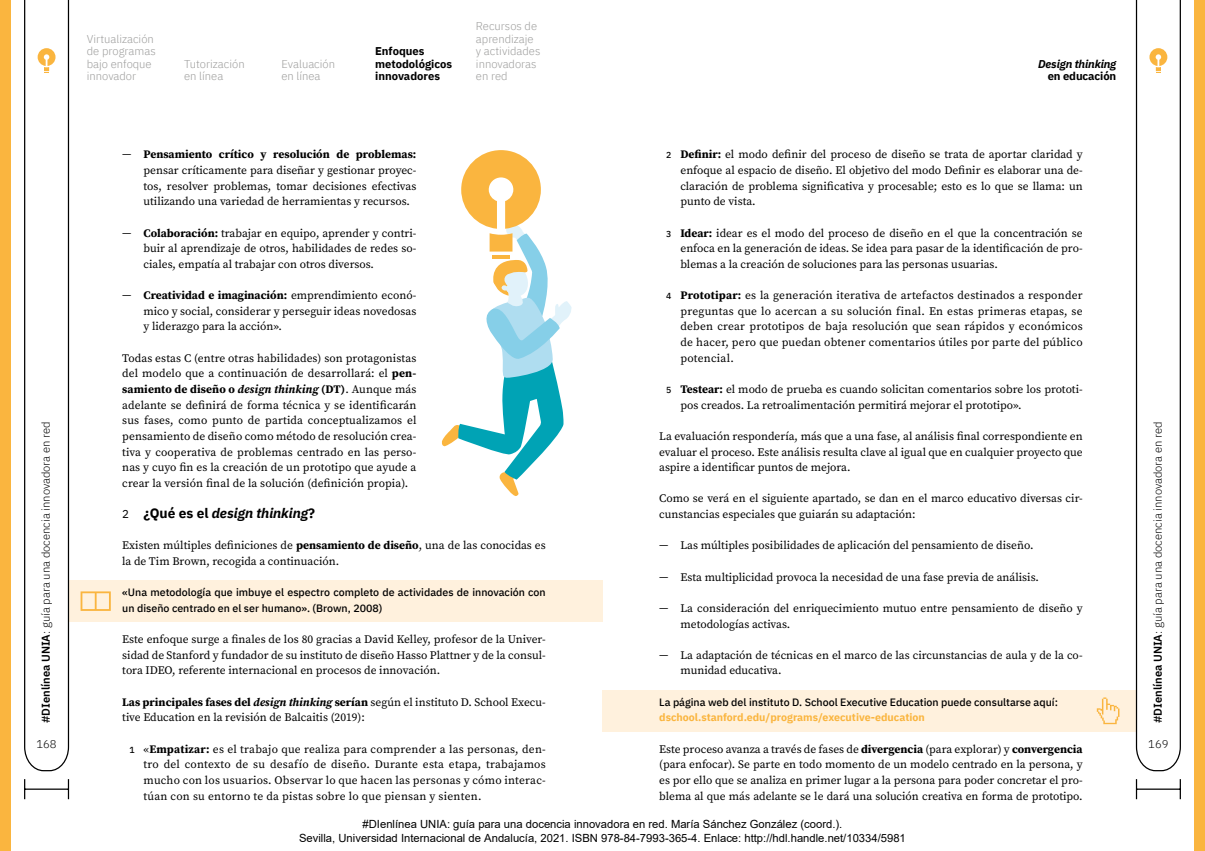
<style>
.page{position:relative;width:1205px;height:851px;background:#fff}
.page>*{position:absolute;margin:0;border:0;box-sizing:border-box;transform-origin:0 0}
.Numeración{font:italic 700 13.75px "IBM Plex Sans";color:#000}
.Texto_general{font:11.5px/15.6px "Source Serif Pro";color:#000;text-align:justify}
.t1{font:11.25px/13.5px "Arial";color:#000;text-align:center}
.t2{font:300 11.25px/12.5px "IBM Plex Sans";color:#9d9d9c}
.t3{font:300 11.25px "IBM Plex Sans";color:#000}
.t4{font:700 11.25px/12.5px "IBM Plex Sans";color:#000}
.Folio_general{font:italic 700 11.25px/12.5px "IBM Plex Sans";letter-spacing:-.01em;color:#000;text-align:right}
.Texto_apartado{font:500 10.62px/15.6px "IBM Plex Sans";color:#000}
.Texto_apartado-2{font:700 10.62px "IBM Plex Sans";color:#fab53f}
.s1{font-weight:600}
.s2{font-weight:700}
.s3{font-weight:700;font-style:italic}
.s4{font-weight:400;font-style:normal;font-size:11.5px}
.s5{font-style:normal}
.s6{font-family:"IBM Plex Sans";font-weight:500;font-size:8.75px}
</style>
<div class="page">
<div style="left:0;top:0;width:11px;height:850px;background:#fab53f"></div>
<div style="left:1194px;top:0;width:11px;height:850px;background:#fab53f"></div>
<div style="left:602px;top:690px;width:554px;height:41px;background:#fff1dd"></div>
<div style="left:49px;top:580px;width:553px;height:41px;background:#fff1dd"></div>
<svg style="left:81px;top:591px;width:30px;height:19px"></svg>
<svg style="left:1097px;top:697px;width:22px;height:27px"></svg>
<svg style="left:442px;top:150px;width:130px;height:346px"></svg>
<hr style="left:492px;top:255px;width:18px;height:3px;background:#fab53f">
<svg style="left:68px;top:779px;width:1px;height:20px"></svg>
<svg style="left:24px;top:779px;width:1px;height:20px"></svg>
<hr style="left:25px;top:788px;width:43px;height:1px;background:#000">
<hr style="left:1179px;top:779px;width:2px;height:20px;background:#000">
<svg style="left:1136px;top:779px;width:1px;height:20px"></svg>
<hr style="left:1136px;top:788px;width:44px;height:1px;background:#000">
<svg style="left:1135px;top:0;width:46px;height:771px"></svg>
<svg style="left:24px;top:0;width:46px;height:771px"></svg>
<p class="t3" style="left:37px;top:723px;width:303px;rotate:-90deg"><span class="s1">#DIenlínea UNIA</span>: guía para una docencia innovadora en red</p>
<p class="t3" style="left:36px;top:735px;width:22px">168</p>
<p class="t2" style="left:87px;top:32px;width:70px">Virtualización de programas bajo enfoque innovador</p>
<p class="t2" style="left:184px;top:57px;width:62px">Tutorización en línea</p>
<p class="t2" style="left:281px;top:57px;width:55px">Evaluación en línea</p>
<p class="t4" style="left:375px;top:44px;width:79px">Enfoques metodológicos innovadores</p>
<p class="t2" style="left:476px;top:19px;width:66px">Recursos de aprendizaje y actividades innovadoras en red</p>
<p class="Texto_general" style="left:144px;top:147px;width:274px"><span class="s2">Pensamiento crítico y resolución de problemas: </span>pensar críticamente para diseñar y gestionar proyec&shy;tos, resolver problemas, tomar decisiones efectivas utilizando una variedad de herramientas y recursos.</p>
<p class="Texto_general" style="left:144px;top:225px;width:274px"><span class="s2">Colaboración:</span> trabajar en equipo, aprender y contri&shy;buir al aprendizaje de otros, habilidades de redes so&shy;ciales, empatía al trabajar con otros diversos.</p>
<p class="Texto_general" style="left:144px;top:287px;width:274px"><span class="s2">Creatividad e imaginación:</span> emprendimiento econó&shy;mico y social, considerar y perseguir ideas novedosas y liderazgo para la acción».</p>
<p class="Texto_general" style="left:122px;top:350px;width:296px">Todas estas C (entre otras habilidades) son protagonistas del modelo que a continuación de desarrollará: el <span class="s2">pen&shy;samiento de diseño o</span> <span class="s3">design thinking</span> <span class="s2">(DT)</span>. Aunque más adelante se definirá de forma técnica y se identificarán sus fases, como punto de partida conceptualizamos el pensamiento de diseño como método de resolución crea&shy;tiva y cooperativa de problemas centrado en las perso&shy;nas y cuyo fin es la creación de un prototipo que ayude a crear la versión final de la solución (definición propia).</p>
<p class="Numeración" style="left:122px;top:502px;width:194px"><span class="s4">2</span> <span class="s5">¿Qué es el</span> design thinking<span class="s5">?</span></p>
<p class="Texto_general" style="left:122px;top:537px;width:425px">Existen múltiples definiciones de <span class="s2">pensamiento de diseño</span>, una de las conocidas es la de Tim Brown, recogida a continuación.</p>
<p class="Texto_apartado" style="left:122px;top:583px;width:425px">«Una metodología que imbuye el espectro completo de actividades de innovación con un diseño centrado en el ser humano». (Brown, 2008)</p>
<p class="Texto_general" style="left:122px;top:631px;width:425px">Este enfoque surge a finales de los 80 gracias a David Kelley, profesor de la Univer&shy;sidad de Stanford y fundador de su instituto de diseño Hasso Plattner y de la consul&shy;tora IDEO, referente internacional en procesos de innovación.</p>
<p class="Texto_general" style="left:122px;top:694px;width:425px"><span class="s2">Las principales fases del</span> <span class="s3">design thinking</span> <span class="s2">serían</span> según el instituto D. School Execu&shy;tive Education en la revisión de Balcaitis (2019):</p>
<p class="Texto_general" style="left:144px;top:740px;width:404px;text-indent:-14px"><span class="s6">1</span> «<span class="s2">Empatizar:</span> es el trabajo que realiza para comprender a las personas, den&shy;tro del contexto de su desafío de diseño. Durante esta etapa, trabajamos mucho con los usuarios. Observar lo que hacen las personas y cómo interac&shy;túan con su entorno te da pistas sobre lo que piensan y sienten.</p>
<p class="Folio_general" style="left:1038px;top:57px;width:80px">Design thinking <span class="s5">en educación</span></p>
<p class="Texto_general" style="left:680px;top:147px;width:404px;text-indent:-14px"><span class="s6">2</span> <span class="s2">Definir:</span> el modo definir del proceso de diseño se trata de aportar claridad y enfoque al espacio de diseño. El objetivo del modo Definir es elaborar una de&shy;claración de problema significativa y procesable; esto es lo que se llama: un punto de vista.</p>
<p class="Texto_general" style="left:680px;top:225px;width:404px;text-indent:-14px"><span class="s6">3</span> <span class="s2">Idear:</span> idear es el modo del proceso de diseño en el que la concentración se enfoca en la generación de ideas. Se idea para pasar de la identificación de pro&shy;blemas a la creación de soluciones para las personas usuarias.</p>
<p class="Texto_general" style="left:680px;top:287px;width:404px;text-indent:-14px"><span class="s6">4</span> <span class="s2">Prototipar:</span> es la generación iterativa de artefactos destinados a responder preguntas que lo acercan a su solución final. En estas primeras etapas, se deben crear prototipos de baja resolución que sean rápidos y económicos de hacer, pero que puedan obtener comentarios útiles por parte del público potencial.</p>
<p class="Texto_general" style="left:680px;top:381px;width:404px;text-indent:-14px"><span class="s6">5</span> <span class="s2">Testear:</span> el modo de prueba es cuando solicitan comentarios sobre los prototi&shy;pos creados. La retroalimentación permitirá mejorar el prototipo».</p>
<p class="Texto_general" style="left:659px;top:428px;width:425px">La evaluación respondería, más que a una fase, al análisis final correspondiente en evaluar el proceso. Este análisis resulta clave al igual que en cualquier proyecto que aspire a identificar puntos de mejora.</p>
<p class="Texto_general" style="left:659px;top:490px;width:425px">Como se verá en el siguiente apartado, se dan en el marco educativo diversas cir&shy;cunstancias especiales que guiarán su adaptación:</p>
<p class="Texto_general" style="left:680px;top:537px;width:355px">Las múltiples posibilidades de aplicación del pensamiento de diseño.</p>
<p class="Texto_general" style="left:680px;top:569px;width:360px">Esta multiplicidad provoca la necesidad de una fase previa de análisis.</p>
<p class="Texto_general" style="left:680px;top:600px;width:404px">La consideración del enriquecimiento mutuo entre pensamiento de diseño y metodologías activas.</p>
<p class="Texto_general" style="left:680px;top:647px;width:404px">La adaptación de técnicas en el marco de las circunstancias de aula y de la co&shy;munidad educativa.</p>
<p class="Texto_apartado" style="left:659px;top:693px;width:400px">La página web del instituto D. School Executive Education puede consultarse aquí:</p>
<p class="Texto_apartado-2" style="left:659px;top:709px;width:267px">dschool.stanford.edu/programs/executive-education</p>
<p class="Texto_general" style="left:659px;top:740px;width:425px">Este proceso avanza a través de fases de <span class="s2">divergencia</span> (para explorar) y <span class="s2">convergencia </span>(para enfocar). Se parte en todo momento de un modelo centrado en la persona, y es por ello que se analiza en primer lugar a la persona para poder concretar el pro&shy;blema al que más adelante se le dará una solución creativa en forma de prototipo.</p>
<p class="t1" style="left:299px;top:817px;width:608px">#DIenlínea UNIA: guía para una docencia innovadora en red. María Sánchez González (coord.).<br>Sevilla, Universidad Internacional de Andalucía, 2021. ISBN 978-84-7993-365-4. Enlace: http://hdl.handle.net/10334/5981</p>
<p class="t3" style="left:1149px;top:723px;width:303px;rotate:-90deg"><span class="s1">#DIenlínea UNIA</span>: guía para una docencia innovadora en red</p>
<p class="t3" style="left:1148px;top:735px;width:22px">169</p>
</div>
